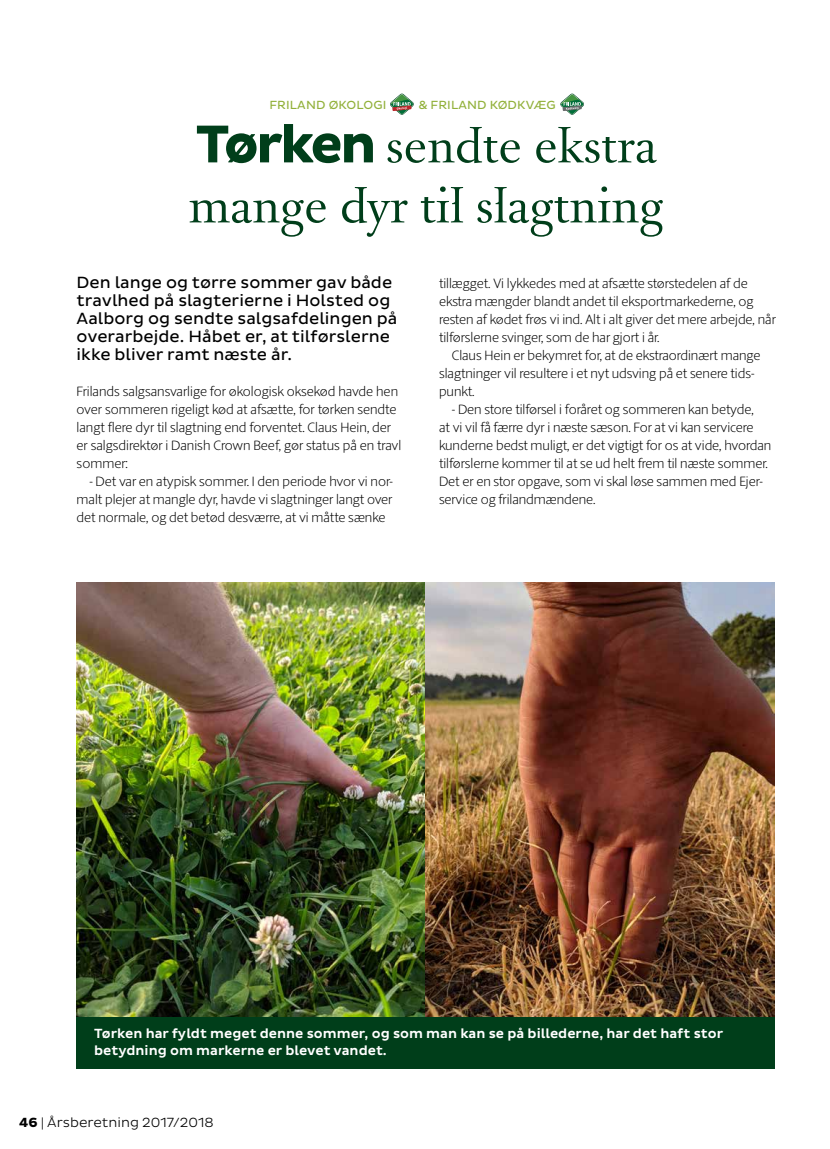
<style>
.page{position:relative;width:830px;height:1149px;background:#fff}
.page>*{position:absolute;margin:0;border:0;box-sizing:border-box;transform-origin:0 0}
.t1{font:54px/60px "La Police BP";color:#003e1a}
.t2{font:16.5px/18px "Pluto Sans";color:#000}
.t3{font:100 13.5px/18px "ID Sans Round";letter-spacing:-.005em;color:#000}
.t4{font:500 13.5px/16.5px "Pluto Sans";color:#fff}
.t5{font:300 13.5px "Pluto Sans";color:#000}
.t6{font:12px "Pluto Sans";letter-spacing:.015em;color:#91b039}
.s1{font-family:"Pluto Sans";font-weight:700}
.s2{font-weight:700}
</style>
<div class="page">
<img style="left:77px;top:582px;width:697px;height:434px">
<svg style="left:560px;top:94px;width:23px;height:21px"></svg>
<svg style="left:390px;top:94px;width:23px;height:21px"></svg>
<div style="left:77px;top:1016px;width:697px;height:51px;background:#003e1a"></div>
<p class="t6" style="left:269px;top:98px;width:119px">FRILAND ØKOLOGI</p>
<p class="t6" style="left:418px;top:98px;width:139px">&amp; FRILAND KØDKVÆG</p>
<h1 class="t1" style="left:188px;top:117px;width:476px"><span class="s1">Tørken</span> sendte ekstra mange dyr til slagtning</h1>
<p class="t2" style="left:77px;top:274px;width:322px">Den lange og tørre sommer gav både travlhed på slagterierne i Holsted og Aalborg og sendte salgsafdelingen på overarbejde. Håbet er, at tilførslerne ikke bliver ramt næste år.</p>
<p class="t3" style="left:77px;top:382px;width:326px">Frilands salgsansvarlige for økologisk oksekød havde hen over sommeren rigeligt kød at afsætte, for tørken sendte langt flere dyr til slagtning end forventet. Claus Hein, der er salgsdirektør i Danish Crown Beef, gør status på en travl sommer:</p>
<p class="t3" style="left:77px;top:472px;width:318px;text-align:justify;text-indent:13px">- Det var en atypisk sommer. I den periode hvor vi nor&shy;malt plejer at mangle dyr, havde vi slagtninger langt over det normale, og det betød desværre, at vi måtte sænke</p>
<p class="t3" style="left:439px;top:274px;width:338px">tillægget. Vi lykkedes med at afsætte størstedelen af de ekstra mængder blandt andet til eksportmarkederne, og resten af kødet frøs vi ind. Alt i alt giver det mere arbejde, når tilførslerne svinger, som de har gjort i år.</p>
<p class="t3" style="left:439px;top:346px;width:323px;text-indent:13px">Claus Hein er bekymret for, at de ekstraordinært mange slagtninger vil resultere i et nyt udsving på et senere tids&shy;punkt.</p>
<p class="t3" style="left:439px;top:400px;width:333px;text-indent:13px">- Den store tilførsel i foråret og sommeren kan betyde,<br>at vi vil få færre dyr i næste sæson. For at vi kan servicere kunderne bedst muligt, er det vigtigt for os at vide, hvordan tilførslerne kommer til at se ud helt frem til næste sommer.<br>Det er en stor opgave, som vi skal løse sammen med Ejer&shy;service og frilandmændene.</p>
<p class="t4" style="left:94px;top:1025px;width:630px">Tørken har fyldt meget denne sommer, og som man kan se på billederne, har det haft stor betydning om markerne er blevet vandet.</p>
<p class="t5" style="left:19px;top:1114px;width:196px"><span class="s2">46</span> | Årsberetning 2017/2018</p>
</div>
